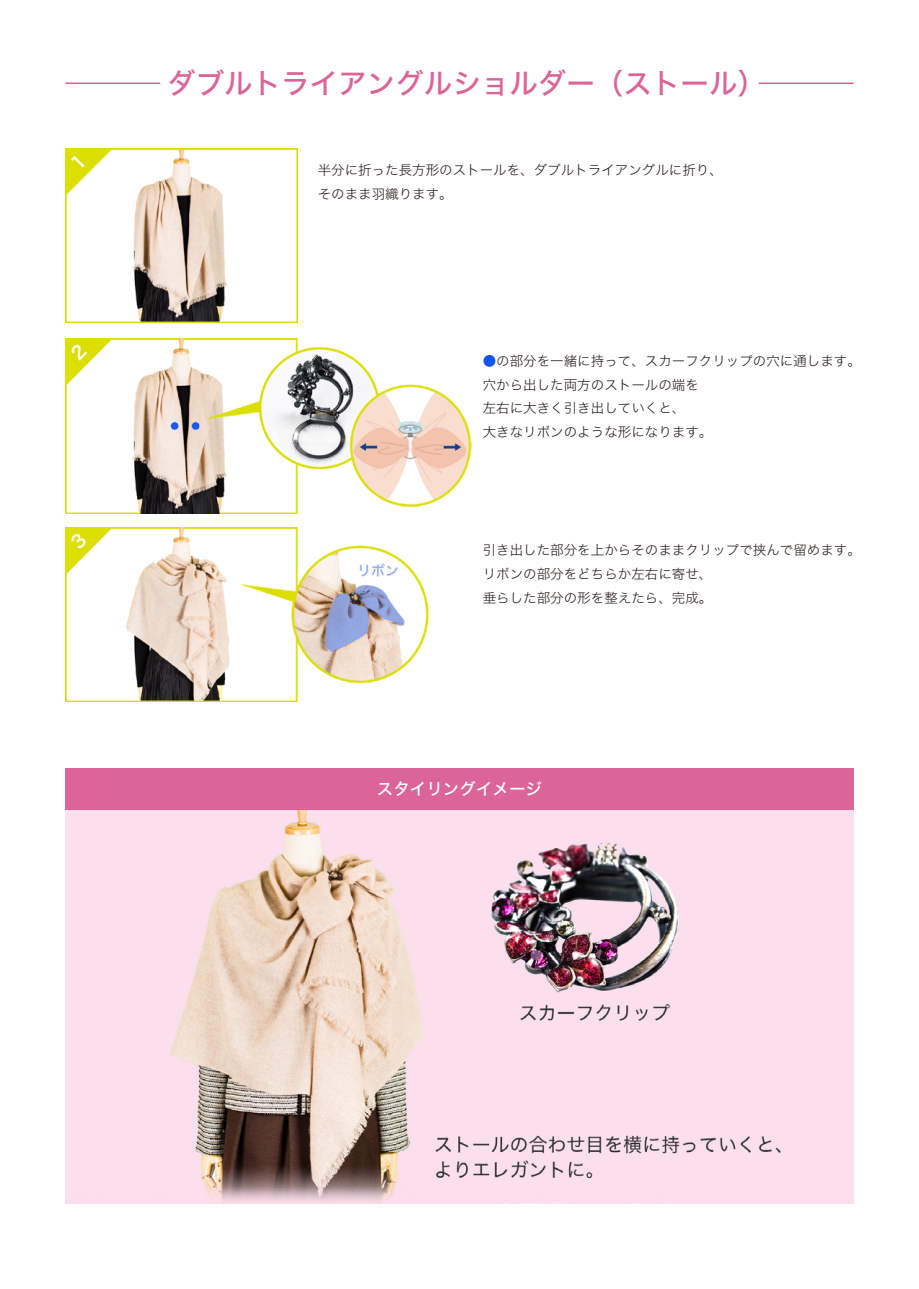
<style>
.page{position:relative;width:919px;height:1289px;background:#fff}
.page>*{position:absolute;margin:0;border:0;box-sizing:border-box;transform-origin:0 0}
.t1{font:28.5px "Hira Kaku Std W5";color:#db6498}
.t2{font:16.5px "Hira Kaku Std W5";color:#fff}
.t3{font:13.5px/23.7px "Hira Kaku Std W2";color:#231815}
.s1{color:#0f54ed}
</style>
<div class="page">
<img style="left:65px;top:809px;width:788px;height:394px">
<img style="left:65px;top:527px;width:364px;height:174px">
<img style="left:65px;top:339px;width:407px;height:174px">
<img style="left:65px;top:148px;width:233px;height:175px">
<div style="left:65px;top:768px;width:788px;height:41px;background:#db6498"></div>
<hr style="left:65px;top:83px;width:95px;height:1px;background:#ce6190">
<hr style="left:758px;top:83px;width:95px;height:1px;background:#ce6190">
<h1 class="t1" style="left:167px;top:61px;width:600px">ダブルトライアングルショルダー（ストール）</h1>
<p class="t3" style="left:317px;top:158px;width:406px">半分に折った長方形のストールを、ダブルトライアングルに折り、そのまま羽織ります。</p>
<p class="t3" style="left:482px;top:349px;width:380px"><span class="s1">●</span>の部分を一緒に持って、スカーフクリップの穴に通します。穴から出した両方のストールの端を<br>左右に大きく引き出していくと、<br>大きなリボンのような形になります。</p>
<p class="t3" style="left:482px;top:538px;width:380px">引き出した部分を上からそのままクリップで挟んで留めます。リボンの部分をどちらか左右に寄せ、<br>垂らした部分の形を整えたら、完成。</p>
<p class="t2" style="left:377px;top:776px;width:166px">スタイリングイメージ</p>
</div>
